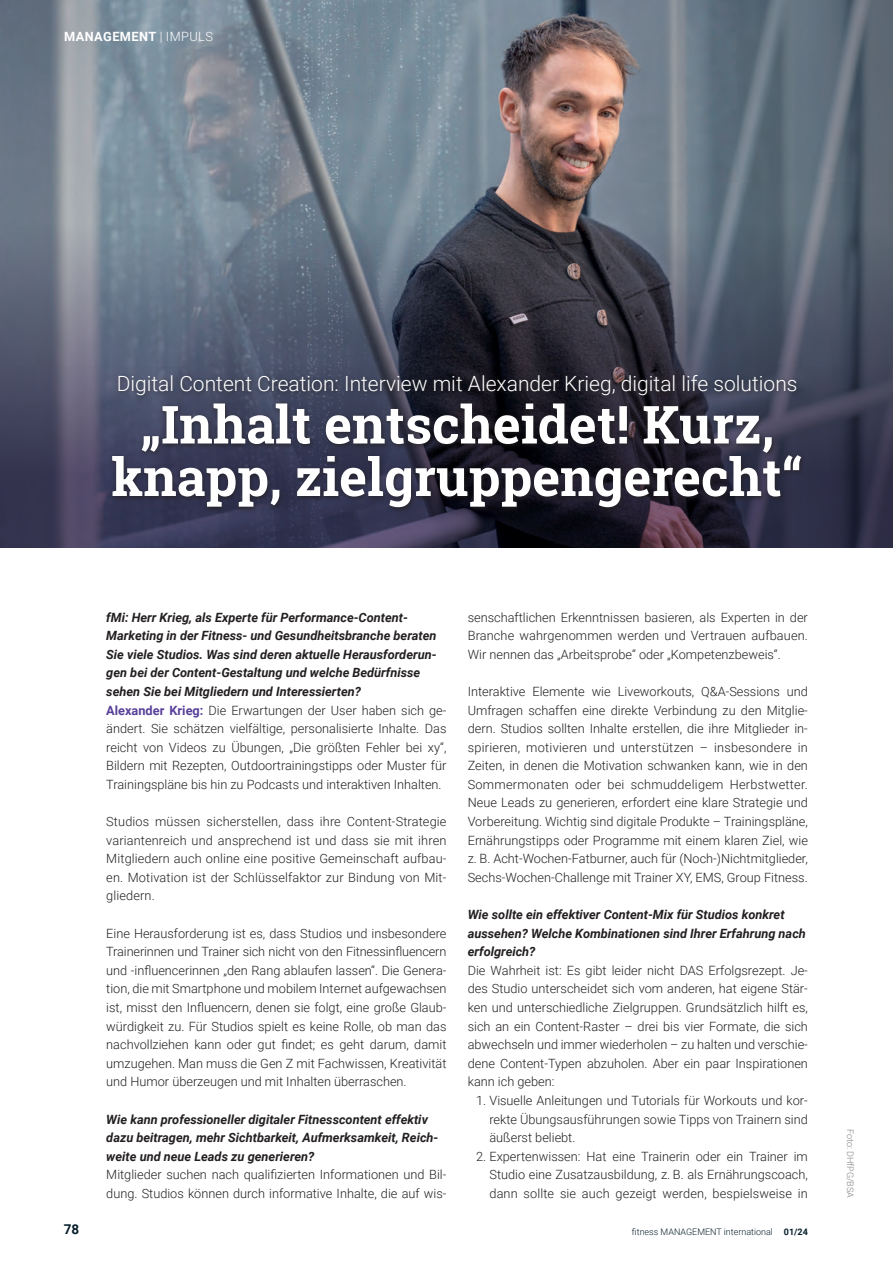
<style>
.page{position:relative;width:893px;height:1263px;background:#fff}
.page>*{position:absolute;margin:0;border:0;box-sizing:border-box;transform-origin:0 0}
.t1{font:700 52.5px/52.5px "Roboto Slab";color:#fff;text-align:center}
.t2{font:300 21px "Roboto";color:#fff}
.t3{font:700 13.5px "Roboto";color:#071e2c}
.t4{font:300 12.75px/18.6px "Roboto";color:#231f20;text-align:justify}
.t5{font:italic 700 12.75px/18.6px "Roboto";color:#231f20}
.t6{font:700 12.75px "Roboto";letter-spacing:.035em;color:#fff}
.t7{font:300 9px "Roboto";color:#071e2c}
.t8{font:300 9px "Roboto";color:#808285}
.s1{font-weight:300}
.s2{font-weight:700;font-style:italic}
.s3{font-weight:700;color:#59409a}
.s4{font-weight:700}
</style>
<div class="page">
<img style="left:0;top:0;width:893px;height:185px">
<svg style="left:0;top:185px;width:893px;height:362px;background:#505566"></svg>
<div style="left:109px;top:372px;width:698px;height:141px;background:#231f20;opacity:.75"></div>
<p class="t6" style="left:64px;top:28px;width:150px">MANAGEMENT <span class="s1">| IMPULS</span></p>
<h2 class="t2" style="left:117px;top:369px;width:682px">Digital Content Creation: Interview mit Alexander Krieg, digital life solutions</h2>
<h1 class="t1" style="left:111px;top:398px;width:693px">„Inhalt entscheidet! Kurz, knapp, zielgruppengerecht“</h1>
<p class="t4" style="left:106px;top:607px;width:342px;text-align:left"><span class="s2">fMi: Herr Krieg, als Experte für Performance-Content-Marketing in der Fitness- und Gesundheitsbranche beraten Sie viele Studios. Was sind deren aktuelle Herausforderun&shy;gen bei der Content-Gestaltung und welche Bedürfnisse sehen Sie bei Mitgliedern und Interessierten?<br></span><span class="s3">Alexander Krieg:</span> Die Erwartungen der User haben sich ge&shy;ändert. Sie schätzen vielfältige, personalisierte Inhalte. Das reicht von Videos zu Übungen, „Die größten Fehler bei xy“, Bildern mit Rezepten, Outdoortrainingstipps oder Muster für Trainingspläne bis hin zu Podcasts und interaktiven Inhalten.</p>
<p class="t4" style="left:106px;top:812px;width:342px">Studios müssen sicherstellen, dass ihre Content-Strategie variantenreich und ansprechend ist und dass sie mit ihren Mitgliedern auch online eine positive Gemeinschaft aufbau&shy;en. Motivation ist der Schlüsselfaktor zur Bindung von Mit&shy;gliedern.</p>
<p class="t4" style="left:106px;top:923px;width:342px">Eine Herausforderung ist es, dass Studios und insbesondere Trainerinnen und Trainer sich nicht von den Fitnessinfluencern und -influencerinnen „den Rang ablaufen lassen“. Die Genera&shy;tion, die mit Smartphone und mobilem Internet aufgewachsen ist, misst den Influencern, denen sie folgt, eine große Glaub&shy;würdigkeit zu. Für Studios spielt es keine Rolle, ob man das nachvollziehen kann oder gut findet; es geht darum, damit umzugehen. Man muss die Gen Z mit Fachwissen, Kreativität und Humor überzeugen und mit Inhalten überraschen.</p>
<p class="t5" style="left:106px;top:1109px;width:334px">Wie kann professioneller digitaler Fitnesscontent effektiv dazu beitragen, mehr Sichtbarkeit, Aufmerksamkeit, Reich&shy;weite und neue Leads zu generieren?</p>
<p class="t4" style="left:106px;top:1165px;width:342px">Mitglieder suchen nach qualifizierten Informationen und Bil&shy;dung. Studios können durch informative Inhalte, die auf wis-</p>
<p class="t4" style="left:468px;top:607px;width:342px">senschaftlichen Erkenntnissen basieren, als Experten in der Branche wahrgenommen werden und Vertrauen aufbauen.<br>Wir nennen das „Arbeitsprobe“ oder „Kompetenzbeweis“.</p>
<p class="t4" style="left:468px;top:682px;width:342px">Interaktive Elemente wie Liveworkouts, Q&amp;A-Sessions und Umfragen schaffen eine direkte Verbindung zu den Mitglie&shy;dern. Studios sollten Inhalte erstellen, die ihre Mitglieder in&shy;spirieren, motivieren und unterstützen – insbesondere in Zeiten, in denen die Motivation schwanken kann, wie in den Sommermonaten oder bei schmuddeligem Herbstwetter.<br>Neue Leads zu generieren, erfordert eine klare Strategie und Vorbereitung. Wichtig sind digitale Produkte – Trainingspläne, Ernährungstipps oder Programme mit einem klaren Ziel, wie z. B. Acht-Wochen-Fatburner, auch für (Noch-)Nichtmitglieder, Sechs-Wochen-Challenge mit Trainer XY, EMS, Group Fitness.</p>
<p class="t5" style="left:468px;top:905px;width:340px">Wie sollte ein effektiver Content-Mix für Studios konkret aussehen? Welche Kombinationen sind Ihrer Erfahrung nach erfolgreich?</p>
<p class="t4" style="left:468px;top:960px;width:342px">Die Wahrheit ist: Es gibt leider nicht DAS Erfolgsrezept. Je&shy;des Studio unterscheidet sich vom anderen, hat eigene Stär&shy;ken und unterschiedliche Zielgruppen. Grundsätzlich hilft es, sich an ein Content-Raster – drei bis vier Formate, die sich abwechseln und immer wiederholen – zu halten und verschie&shy;dene Content-Typen abzuholen. Aber ein paar Inspirationen kann ich geben:</p>
<p class="t4" style="left:489px;top:1090px;width:320px;text-indent:-13px">1. Visuelle Anleitungen und Tutorials für Workouts und kor&shy;rekte Übungsausführungen sowie Tipps von Trainern sind äußerst beliebt.</p>
<p class="t4" style="left:489px;top:1146px;width:320px;text-indent:-13px">2. Expertenwissen: Hat eine Trainerin oder ein Trainer im Studio eine Zusatzausbildung, z. B. als Ernährungscoach, dann sollte sie auch gezeigt werden, bespielsweise in</p>
<p class="t3" style="left:64px;top:1220px;width:17px">78</p>
<p class="t7" style="left:632px;top:1225px;width:177px">fitness MANAGEMENT international <span class="s4">01/24</span></p>
<p class="t8" style="left:857px;top:1129px;width:70px;rotate:90deg">Foto: DHfPG/BSA</p>
</div>
